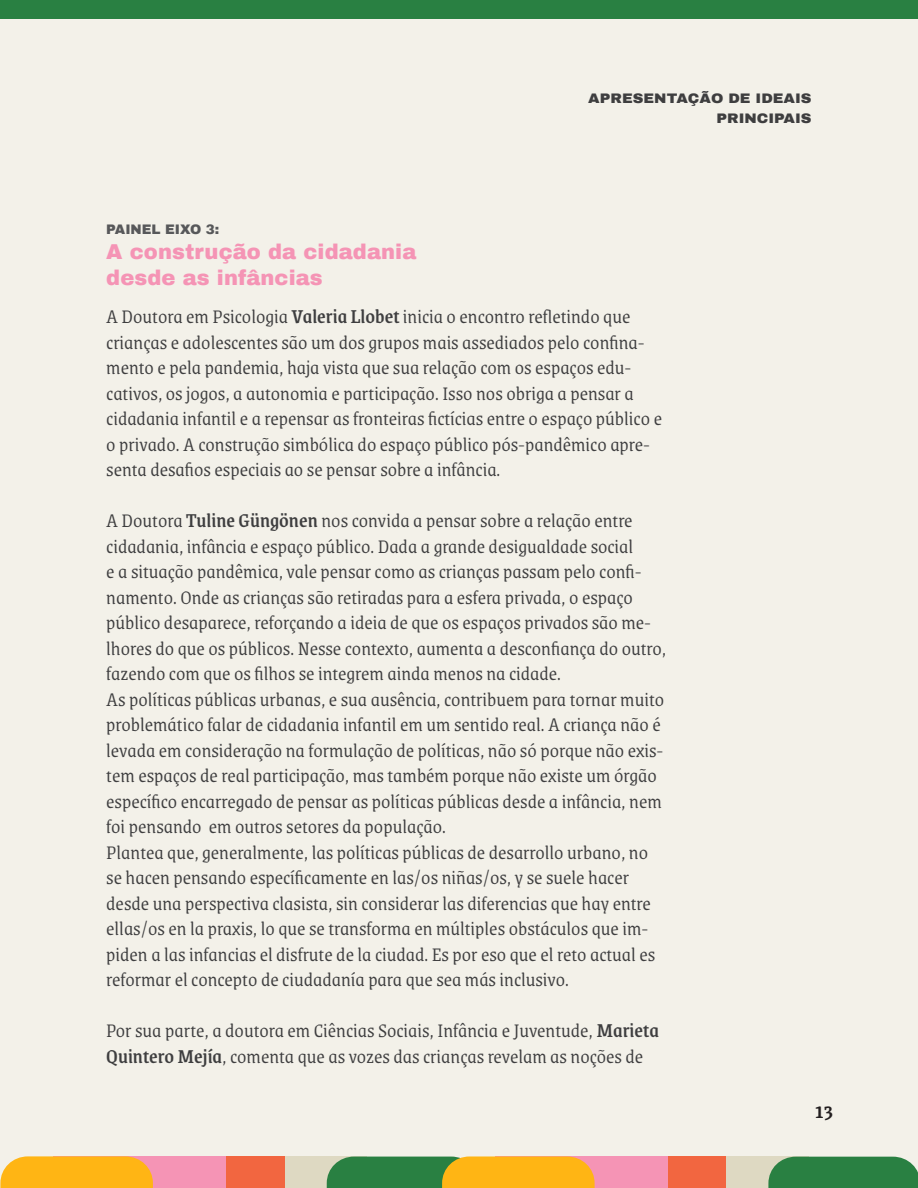
<style>
.page{position:relative;width:918px;height:1188px;background:#fff}
.page>*{position:absolute;margin:0;border:0;box-sizing:border-box;transform-origin:0 0}
.t1{font:500 24px "Grenze";color:#231f20}
.t2{font:300 21px/25.5px "Grenze";color:#3e3e3f}
.t3{font:900 21px "Archivo";letter-spacing:.005em;color:#f594b5}
.t4{font:900 13.5px/19.5px "Archivo";color:#3e3e3f;text-align:right;scale:1.1 1}
.t5{font:900 13.5px "Archivo";color:#57585a}
.s1{font-weight:500}
</style>
<div class="page">
<div style="left:0;top:0;width:918px;height:1187px;background:#f3f1e9"></div>
<div style="left:110px;top:1157px;width:257px;height:31px;background:#ded9c2"></div>
<div style="left:112px;top:1157px;width:172px;height:31px;background:#f26640"></div>
<div style="left:53px;top:1157px;width:172px;height:31px;background:#f594b5"></div>
<svg style="left:1px;top:1156px;width:152px;height:32px;background:#feb521"></svg>
<div style="left:552px;top:1157px;width:257px;height:31px;background:#ded9c2"></div>
<div style="left:768px;top:1157px;width:150px;height:31px;background:#298042"></div>
<div style="left:554px;top:1157px;width:172px;height:31px;background:#f26640"></div>
<div style="left:495px;top:1157px;width:172px;height:31px;background:#f594b5"></div>
<svg style="left:327px;top:1156px;width:268px;height:32px;background:#a39f30"></svg>
<div style="left:0;top:0;width:918px;height:18px;background:#298042"></div>
<p class="t4" style="left:588px;top:89px;width:205px">APRESENTAÇÃO DE IDEAIS<br>PRINCIPAIS</p>
<p class="t5" style="left:106px;top:221px;width:115px">PAINEL EIXO 3:</p>
<p class="t3" style="left:106px;top:239px;width:312px">A construção da cidadania</p>
<p class="t3" style="left:106px;top:265px;width:218px">desde as infâncias</p>
<p class="t2" style="left:106px;top:302px;width:557px">A Doutora em Psicologia <span class="s1">Valeria Llobet</span> inicia o encontro refletindo que crianças e adolescentes são um dos grupos mais assediados pelo confina&shy;mento e pela pandemia, haja vista que sua relação com os espaços edu&shy;cativos, os jogos, a autonomia e participação. Isso nos obriga a pensar a cidadania infantil e a repensar as fronteiras fictícias entre o espaço público e o privado. A construção simbólica do espaço público pós-pandêmico apre&shy;senta desafios especiais ao se pensar sobre a infância.</p>
<p class="t2" style="left:106px;top:506px;width:561px">A Doutora <span class="s1">Tuline Güngönen</span> nos convida a pensar sobre a relação entre cidadania, infância e espaço público. Dada a grande desigualdade social<br>e a situação pandêmica, vale pensar como as crianças passam pelo confi&shy;namento. Onde as crianças são retiradas para a esfera privada, o espaço público desaparece, reforçando a ideia de que os espaços privados são me&shy;lhores do que os públicos. Nesse contexto, aumenta a desconfiança do outro, fazendo com que os filhos se integrem ainda menos na cidade.</p>
<p class="t2" style="left:106px;top:685px;width:559px">As políticas públicas urbanas, e sua ausência, contribuem para tornar muito problemático falar de cidadania infantil em um sentido real. A criança não é levada em consideração na formulação de políticas, não só porque não exis&shy;tem espaços de real participação, mas também porque não existe um órgão específico encarregado de pensar as políticas públicas desde a infância, nem foi pensando em outros setores da população.</p>
<p class="t2" style="left:106px;top:838px;width:550px">Plantea que, generalmente, las políticas públicas de desarrollo urbano, no se hacen pensando específicamente en las/os niñas/os, y se suele hacer desde una perspectiva clasista, sin considerar las diferencias que hay entre ellas/os en la praxis, lo que se transforma en múltiples obstáculos que im&shy;piden a las infancias el disfrute de la ciudad. Es por eso que el reto actual es reformar el concepto de ciudadanía para que sea más inclusivo.</p>
<p class="t2" style="left:106px;top:1016px;width:554px">Por sua parte, a doutora em Ciências Sociais, Infância e Juventude, <span class="s1">Marieta<br>Quintero Mejía</span>, comenta que as vozes das crianças revelam as noções de</p>
<p class="t1" style="left:815px;top:1093px;width:20px">13</p>
</div>
